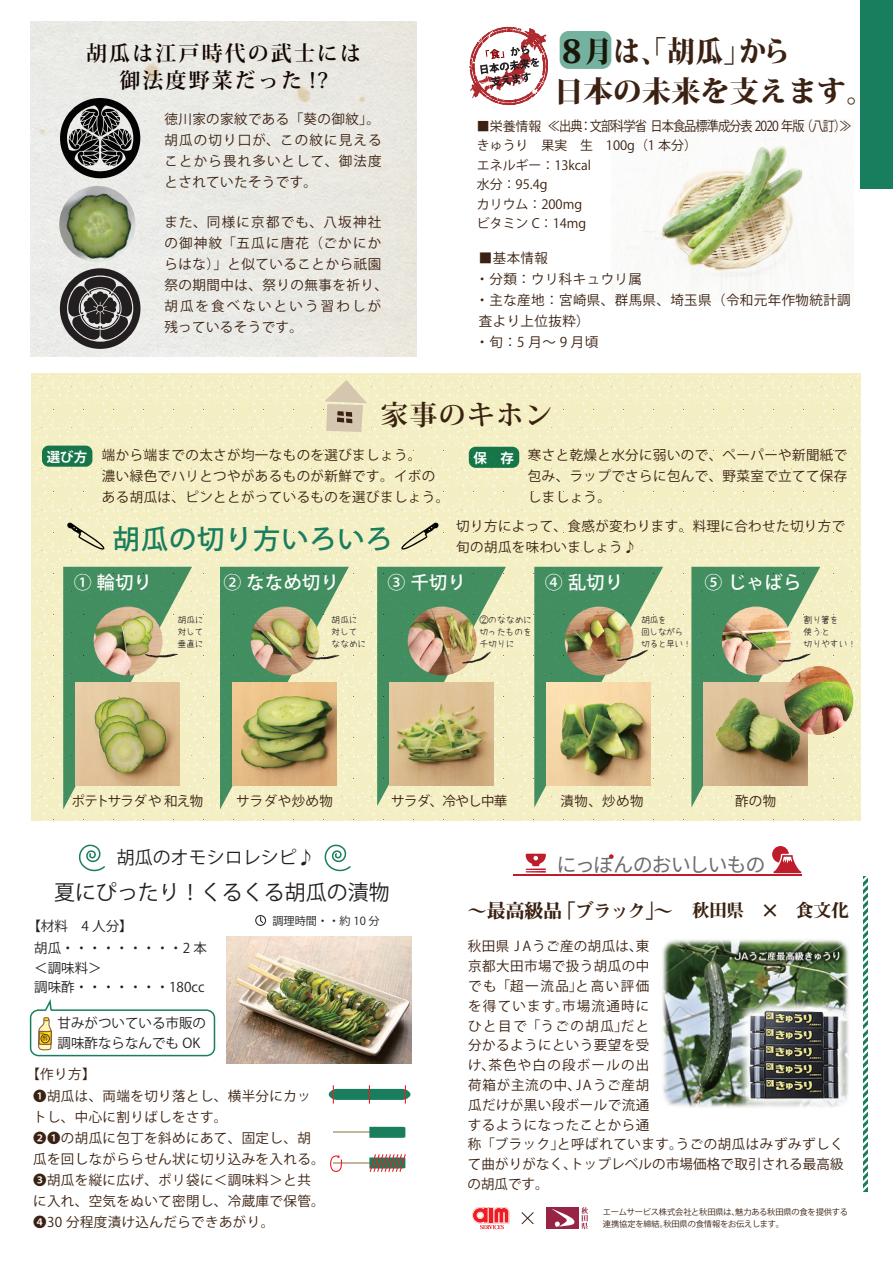
<style>
.page{position:relative;width:893px;height:1263px;background:#fff}
.page>*{position:absolute;margin:0;border:0;box-sizing:border-box;transform-origin:0 0}
.t1{font:800 29.25px/40.2px "Koz Min Pro";color:#3a2111;scale:.94 1}
.t2{font:700 27.45px "Koz Min Pro";letter-spacing:.05em;color:#3a2111}
.t3{font:500 27.3px "Koz Go Pr 6 N";letter-spacing:.03em;color:#187e5e}
.t4{font:700 21px/26.2px "Koz Min Pr 6 N";letter-spacing:.1em;color:#130600;text-align:center}
.t5{font:21px "Koz Go Pr 6 N";color:#231f20}
.t6{font:20.25px "Noto Sans Mono CJ Kjp";letter-spacing:-.065em;color:#6c6d70}
.t7{font:19.5px "Midashi Min Pro MA31";letter-spacing:-.055em;color:#3a2111}
.t8{font:500 18px "Koz Go Pr 6 N";letter-spacing:.03em;color:#fff}
.t9{font:18px "Koz Go Pr 6 N";color:#231f20}
.t10{font:18px "Midashi Min Pro MA31";letter-spacing:-.03em;color:#3a2111}
.t11{font:13.65px "Koz Go Pr 6 N";letter-spacing:-.075em;color:#3a2111;scale:.89 1}
.t12{font:13.5px/21px "Koz Go Pr 6 N";letter-spacing:.03em;color:#3a2111}
.t13{font:13.5px/21px "Koz Go Pr 6 N";letter-spacing:.095em;color:#3a2111}
.t14{font:13.5px/19.5px "Koz Go Pr 6 N";color:#231f20}
.t15{font:13.5px "Koz Go Pr 6 N";letter-spacing:-.05em;color:#3a2111}
.t16{font:700 13.5px "Koz Go Pr 6 N";color:#fff}
.t17{font:12.9px/19.5px "Koz Go Pr 6 N";color:#3a2111}
.t18{font:11.25px "Koz Go Pr 6 N";color:#231f20}
.t19{font:9px/12px "azukifont L";letter-spacing:-.025em;color:#231f20;text-align:justify}
.t20{font:9px/12px "azukifont L";letter-spacing:-.075em;color:#231f20}
.t21{font:8.25px/12px "Koz Go Pr 6 N";letter-spacing:-.025em;color:#3a2111}
.t22{font:6px "dejima mincho";color:#603711}
.t23{font:2.1px "dejima mincho";color:#603711}
.s1{font-size:32.1px}
.s2{font-size:12.9px}
</style>
<div class="page">
<svg style="left:31px;top:373px;width:830px;height:447px;background:#f4efc5"></svg>
<img style="left:611px;top:146px;width:243px;height:154px">
<svg style="left:470px;top:27px;width:78px;height:78px"></svg>
<svg style="left:863px;top:876px;width:5px;height:316px"></svg>
<svg style="left:472px;top:1207px;width:37px;height:22px"></svg>
<svg style="left:521px;top:1212px;width:13px;height:13px"></svg>
<div style="left:546px;top:1207px;width:33px;height:22px;background:#972444"></div>
<svg style="left:551px;top:1208px;width:23px;height:19px"></svg>
<svg style="left:581px;top:1207px;width:7px;height:22px"></svg>
<div style="left:860px;top:0;width:33px;height:189px;background:#187e5e"></div>
<svg style="left:324px;top:380px;width:43px;height:52px;background:#d8cdaf"></svg>
<hr style="left:513px;top:875px;width:289px;height:1px;background:#be1d2c">
<hr style="left:526px;top:868px;width:20px;height:2px;background:#be1d2c">
<hr style="left:526px;top:871px;width:20px;height:2px;background:#be1d2c">
<svg style="left:526px;top:854px;width:20px;height:12px"></svg>
<svg style="left:609px;top:854px;width:4px;height:5px"></svg>
<svg style="left:772px;top:846px;width:29px;height:27px"></svg>
<img style="left:662px;top:938px;width:187px;height:170px">
<svg style="left:60px;top:98px;width:80px;height:80px;background:#6b6b6a"></svg>
<svg style="left:60px;top:268px;width:80px;height:81px;background:#6b6868"></svg>
<svg style="left:401px;top:522px;width:38px;height:28px"></svg>
<svg style="left:66px;top:522px;width:38px;height:28px"></svg>
<img style="left:784px;top:666px;width:69px;height:69px;border-radius:34px">
<svg style="left:78px;top:844px;width:27px;height:28px"></svg>
<svg style="left:324px;top:844px;width:27px;height:28px"></svg>
<svg style="left:63px;top:567px;width:129px;height:242px;background:#a9b687"></svg>
<img style="left:220px;top:567px;width:129px;height:242px">
<img style="left:377px;top:567px;width:129px;height:239px">
<img style="left:534px;top:567px;width:129px;height:240px">
<img style="left:691px;top:567px;width:129px;height:240px">
<div style="left:560px;top:31px;width:51px;height:38px;background:#74b19e;border-radius:9px"></div>
<hr style="left:333px;top:1131px;width:72px;height:2px;background:#c3b49b">
<svg style="left:255px;top:915px;width:11px;height:11px"></svg>
<div style="left:42px;top:446px;width:50px;height:21px;background:#167647;border-radius:7px"></div>
<div style="left:469px;top:447px;width:50px;height:21px;background:#167647;border-radius:7px"></div>
<img style="left:226px;top:937px;width:185px;height:126px">
<img style="left:59px;top:186px;width:77px;height:76px;border-radius:38px">
<svg style="left:30px;top:999px;width:185px;height:58px"></svg>
<svg style="left:369px;top:1127px;width:36px;height:11px"></svg>
<hr style="left:333px;top:1162px;width:72px;height:1px;background:#c3b49b">
<svg style="left:369px;top:1154px;width:37px;height:18px"></svg>
<svg style="left:329px;top:1085px;width:81px;height:18px"></svg>
<svg style="left:330px;top:1155px;width:13px;height:17px"></svg>
<h3 class="t4" style="left:86px;top:41px;width:277px">胡瓜は江戸時代の武士には御法度野菜だった !?</h3>
<p class="t12" style="left:165px;top:109px;width:218px;text-align:justify">徳川家の家紋である「葵の御紋」。胡瓜の切り口が、この紋に見えることから畏れ多いとして、御法度とされていたそうです。</p>
<p class="t13" style="left:164px;top:212px;width:225px">また、同様に京都でも、八坂神社の御神紋「五瓜に唐花（ごかにからはな）」と似ていることから祇園祭の期間中は、祭りの無事を祈り、胡瓜を食べないという習わしが残っているそうです。</p>
<h1 class="t1" style="left:555px;top:29px;width:343px"><span class="s1">8</span>月は「、胡瓜」から<br>日本の未来を支えます。</h1>
<p class="t11" style="left:477px;top:118px;width:422px"><span class="s2">■栄養情報</span> ≪出典：文部科学省日本食品標準成分表 2020 年版（八訂）≫</p>
<p class="t17" style="left:477px;top:136px;width:222px">きゅうり　果実　生　100g（1 本分）エネルギー：13kcal<br>水分：95.4g<br>カリウム：200mg<br>ビタミン C：14mg</p>
<p class="t12" style="left:476px;top:248px;width:377px">■基本情報<br>・分類：ウリ科キュウリ属<br>・主な産地： 宮崎県、群馬県、埼玉県（令和元年作物統計調査より上位抜粋）<br>・旬：5 月～ 9 月頃</p>
<h2 class="t2" style="left:381px;top:395px;width:173px">家事のキホン</h2>
<p class="t12" style="left:102px;top:445px;width:349px">端から端までの太さが均一なものを選びましょう。<br>濃い緑色でハリとつやがあるものが新鮮です。イボのある胡瓜は、ピンととがっているものを選びましょう。</p>
<p class="t16" style="left:47px;top:449px;width:42px">選び方</p>
<p class="t16" style="left:473px;top:450px;width:42px">保　存</p>
<p class="t12" style="left:528px;top:445px;width:321px;text-align:justify">寒さと乾燥と水分に弱いので、ペーパーや新聞紙で包み、ラップでさらに包んで、野菜室で立てて保存しましょう。</p>
<p class="t12" style="left:456px;top:516px;width:390px">切り方によって、食感が変わります。料理に合わせた切り方で旬の胡瓜を味わいましょう♪</p>
<h3 class="t3" style="left:113px;top:523px;width:281px">胡瓜の切り方いろいろ</h3>
<h3 class="t8" style="left:223px;top:572px;width:117px">② ななめ切り</h3>
<h3 class="t8" style="left:388px;top:572px;width:80px">③ 千切り</h3>
<h3 class="t8" style="left:545px;top:572px;width:80px">④ 乱切り</h3>
<h3 class="t8" style="left:705px;top:572px;width:98px">⑤ じゃばら</h3>
<h3 class="t8" style="left:74px;top:572px;width:80px">① 輪切り</h3>
<p class="t19" style="left:177px;top:614px;width:28px">胡瓜に対して垂直に</p>
<p class="t19" style="left:331px;top:614px;width:37px;text-align:left">胡瓜に対してななめに</p>
<p class="t19" style="left:479px;top:614px;width:54px">②のななめに切ったものを千切りに</p>
<p class="t20" style="left:641px;top:614px;width:52px">胡瓜を<br>回しながら切ると早い！</p>
<p class="t19" style="left:803px;top:614px;width:54px;text-align:left">割り箸を<br>使うと<br>切りやすい！</p>
<p class="t15" style="left:72px;top:794px;width:133px">ポテトサラダや和え物</p>
<p class="t12" style="left:236px;top:791px;width:98px">サラダや炒め物</p>
<p class="t15" style="left:391px;top:794px;width:118px">サラダ、冷やし中華</p>
<p class="t12" style="left:561px;top:791px;width:85px">漬物、炒め物</p>
<p class="t12" style="left:735px;top:791px;width:43px">酢の物</p>
<h3 class="t9" style="left:117px;top:847px;width:200px">胡瓜のオモシロレシピ♪</h3>
<h3 class="t5" style="left:54px;top:880px;width:337px">夏にぴったり！くるくる胡瓜の漬物</h3>
<p class="t14" style="left:34px;top:915px;width:174px;line-height:22.5px;text-indent:-7px">【材料　4 人分】<br>胡瓜・・・・・・・・・2 本</p>
<p class="t14" style="left:34px;top:958px;width:172px">＜調味料＞<br>調味酢・・・・・・・180cc</p>
<p class="t23" style="left:40px;top:1032px;width:6px">調味</p>
<p class="t22" style="left:42px;top:1035px;width:8px">酢</p>
<p class="t14" style="left:58px;top:1014px;width:150px">甘みがついている市販の調味酢ならなんでも OK</p>
<p class="t18" style="left:272px;top:915px;width:109px">調理時間・・約 10 分</p>
<p class="t12" style="left:33px;top:1064px;width:293px;text-indent:-7px">【作り方】<br>❶胡瓜は、両端を切り落とし、横半分にカットし、中心に割りばしをさす。<br>❷❶の胡瓜に包丁を斜めにあて、固定し、胡瓜を回しながららせん状に切り込みを入れる。<br>❸胡瓜を縦に広げ、ポリ袋に＜調味料＞と共に入れ、空気をぬいて密閉し、冷蔵庫で保管。<br>❹30 分程度漬け込んだらできあがり。</p>
<h3 class="t6" style="left:556px;top:853px;width:211px">にっぽんのおいしいもの</h3>
<h3 class="t7" style="left:468px;top:896px;width:207px">～最高級品「ブラック」～</h3>
<h3 class="t10" style="left:692px;top:897px;width:159px">秋田県　×　食文化</h3>
<p class="t12" style="left:468px;top:937px;width:378px;line-height:19.8px">秋田県 J Aうご産の胡瓜は、東<br>京都大田市場で扱う胡瓜の中<br>でも「超一流品」と高い評価<br>を得ています。市場流通時に<br>ひと目で「うごの胡瓜」だと<br>分かるようにという要望を受<br>け、茶色や白の段ボールの出<br>荷箱が主流の中、JAうご産胡<br>瓜だけが黒い段ボールで流通<br>するようになったことから通<br>称「ブラック」と呼ばれています。うごの胡瓜はみずみずしくて曲がりがなく、トップレベルの市場価格で取引される最高級の胡瓜です。</p>
<p class="t21" style="left:603px;top:1206px;width:247px">エームサービス株式会社と秋田県は、魅力ある秋田県の食を提供する連携協定を締結。秋田県の食情報をお伝えします。</p>
</div>
